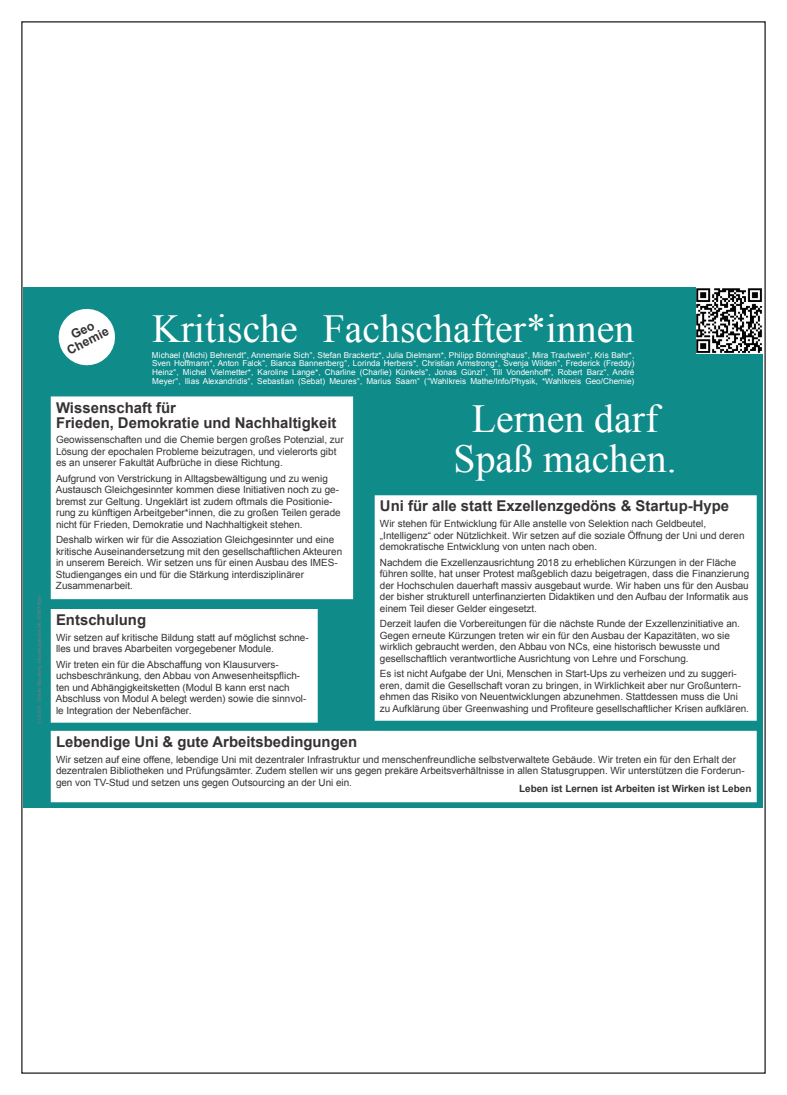
<style>
.page{position:relative;width:787px;height:1095px;background:#fff}
.page>*{position:absolute;margin:0;border:0;box-sizing:border-box;transform-origin:0 0}
.t1{font:39.75px/39.8px "Times New Roman";color:#fff;text-align:center}
.t2{font:700 14.88px/14.9px "Arial";color:#363233}
.t3{font:700 12.38px/11.6px "Arial";color:#363233;text-align:center}
.t4{font:9.88px/11.4px "Arial";letter-spacing:-.005em;color:#363233}
.t5{font:700 9.88px "Arial";letter-spacing:-.005em;color:#363233}
.t6{font:8.25px/8.6px "Arial";letter-spacing:.005em;color:#fff;text-align:justify}
.t7{font:5px "Arial";letter-spacing:-.005em;color:#7b7c7e}
</style>
<div class="page">
<div style="left:24px;top:287px;width:739px;height:521px;background:#0f8b8a"></div>
<div style="left:52px;top:610px;width:265px;height:112px;background:#fff"></div>
<div style="left:51px;top:609px;width:267px;height:114px;border:2px solid #fff"></div>
<div style="left:52px;top:397px;width:300px;height:201px;background:#fff"></div>
<div style="left:51px;top:396px;width:302px;height:203px;border:2px solid #fff"></div>
<div style="left:375px;top:496px;width:380px;height:224px;background:#fff"></div>
<div style="left:375px;top:495px;width:381px;height:226px;border:2px solid #fff"></div>
<img style="left:696px;top:287px;width:66px;height:66px">
<div style="left:52px;top:732px;width:703px;height:69px;background:#fff"></div>
<svg style="left:55px;top:305px;width:64px;height:64px"></svg>
<p class="t7" style="left:36px;top:724px;width:131px;rotate:-90deg">V.i.S.d.P.: Stefan Brackertz, Marsiliusstraße 66, 50937 Köln</p>
<p class="t3" style="left:60px;top:335px;width:46px;rotate:-27deg">Geo<br>Chemie</p>
<h1 class="t1" style="left:152px;top:308px;width:484px">Kritische Fachschafter*innen</h1>
<p class="t6" style="left:152px;top:351px;width:484px">Michael (Michi) Behrendt°, Annemarie Sich°, Stefan Brackertz*, Julia Dielmann*, Philipp Bönninghaus°, Mira Trautwein°, Kris Bahr*, Sven Hoffmann*, Anton Falck°, Bianca Bannenberg°, Lorinda Herbers*, Christian Armstrong*, Svenja Wilden°, Frederick (Freddy)<br>Heinz°, Michel Vielmetter*, Karoline Lange*, Charline (Charlie) Künkels°, Jonas Günzl°, Till Vondenhoff*, Robert Barz°, André Meyer°, Ilias Alexandridis°, Sebastian (Sebat) Meures°, Marius Saam° (°Wahlkreis Mathe/Info/Physik, *Wahlkreis Geo/Chemie)</p>
<h2 class="t2" style="left:56px;top:400px;width:282px">Wissenschaft für<br>Frieden, Demokratie und Nachhaltigkeit</h2>
<p class="t4" style="left:56px;top:434px;width:289px">Geowissenschaften und die Chemie bergen großes Potenzial, zur<br>Lösung der epochalen Probleme beizutragen, und vielerorts gibt es an unserer Fakultät Aufbrüche in diese Richtung.</p>
<p class="t4" style="left:56px;top:473px;width:286px">Aufgrund von Verstrickung in Alltagsbewältigung und zu wenig Austausch Gleichgesinnter kommen diese Initiativen noch zu ge&shy;bremst zur Geltung. Ungeklärt ist zudem oftmals die Positionie&shy;rung zu künftigen Arbeitgeber*innen, die zu großen Teilen gerade nicht für Frieden, Demokratie und Nachhaltigkeit stehen.</p>
<p class="t4" style="left:56px;top:534px;width:288px">Deshalb wirken wir für die Assoziation Gleichgesinnter und eine kritische Auseinandersetzung mit den gesellschaftlichen Akteuren in unserem Bereich. Wir setzen uns für einen Ausbau des IMES-Studienganges ein und für die Stärkung interdisziplinärer Zusammenarbeit.</p>
<h2 class="t2" style="left:56px;top:612px;width:92px">Entschulung</h2>
<p class="t4" style="left:56px;top:632px;width:254px">Wir setzen auf kritische Bildung statt auf möglichst schne&shy;lles und braves Abarbeiten vorgegebener Module.</p>
<p class="t4" style="left:56px;top:659px;width:252px">Wir treten ein für die Abschaffung von Klausurvers&shy;uchsbeschränkung, den Abbau von Anwesenheitspflich&shy;ten und Abhängigkeitsketten (Modul B kann erst nach Abschluss von Modul A belegt werden) sowie die sinnvol&shy;le Integration der Nebenfächer.</p>
<h1 class="t1" style="left:453px;top:398px;width:224px">Lernen darf<br>Spaß machen.</h1>
<h2 class="t2" style="left:380px;top:499px;width:351px">Uni für alle statt Exzellenzgedöns &amp; Startup-Hype</h2>
<p class="t4" style="left:380px;top:518px;width:366px">Wir stehen für Entwicklung für Alle anstelle von Selektion nach Geldbeutel, „Intelligenz“ oder Nützlichkeit. Wir setzen auf die soziale Öffnung der Uni und deren demokratische Entwicklung von unten nach oben.</p>
<p class="t4" style="left:380px;top:557px;width:371px">Nachdem die Exzellenzausrichtung 2018 zu erheblichen Kürzungen in der Fläche führen sollte, hat unser Protest maßgeblich dazu beigetragen, dass die Finanzierung der Hochschulen dauerhaft massiv ausgebaut wurde. Wir haben uns für den Ausbau der bisher strukturell unterfinanzierten Didaktiken und den Aufbau der Informatik aus einem Teil dieser Gelder eingesetzt.</p>
<p class="t4" style="left:380px;top:618px;width:361px">Derzeit laufen die Vorbereitungen für die nächste Runde der Exzellenzinitiative an.<br>Gegen erneute Kürzungen treten wir ein für den Ausbau der Kapazitäten, wo sie wirklich gebraucht werden, den Abbau von NCs, eine historisch bewusste und gesellschaftlich verantwortliche Ausrichtung von Lehre und Forschung.</p>
<p class="t4" style="left:380px;top:668px;width:370px">Es ist nicht Aufgabe der Uni, Menschen in Start-Ups zu verheizen und zu suggeri&shy;eren, damit die Gesellschaft voran zu bringen, in Wirklichkeit aber nur Großuntern&shy;ehmen das Risiko von Neuentwicklungen abzunehmen. Stattdessen muss die Uni zu Aufklärung über Greenwashing und Profiteure gesellschaftlicher Krisen aufklären.</p>
<h2 class="t2" style="left:56px;top:734px;width:303px">Lebendige Uni &amp; gute Arbeitsbedingungen</h2>
<p class="t4" style="left:56px;top:754px;width:690px">Wir setzen auf eine offene, lebendige Uni mit dezentraler Infrastruktur und menschenfreundliche selbstverwaltete Gebäude. Wir treten ein für den Erhalt der dezentralen Bibliotheken und Prüfungsämter. Zudem stellen wir uns gegen prekäre Arbeitsverhältnisse in allen Statusgruppen. Wir unterstützen die Forderun&shy;gen von TV-Stud und setzen uns gegen Outsourcing an der Uni ein.</p>
<p class="t5" style="left:519px;top:782px;width:234px">Leben ist Lernen ist Arbeiten ist Wirken ist Leben</p>
</div>
